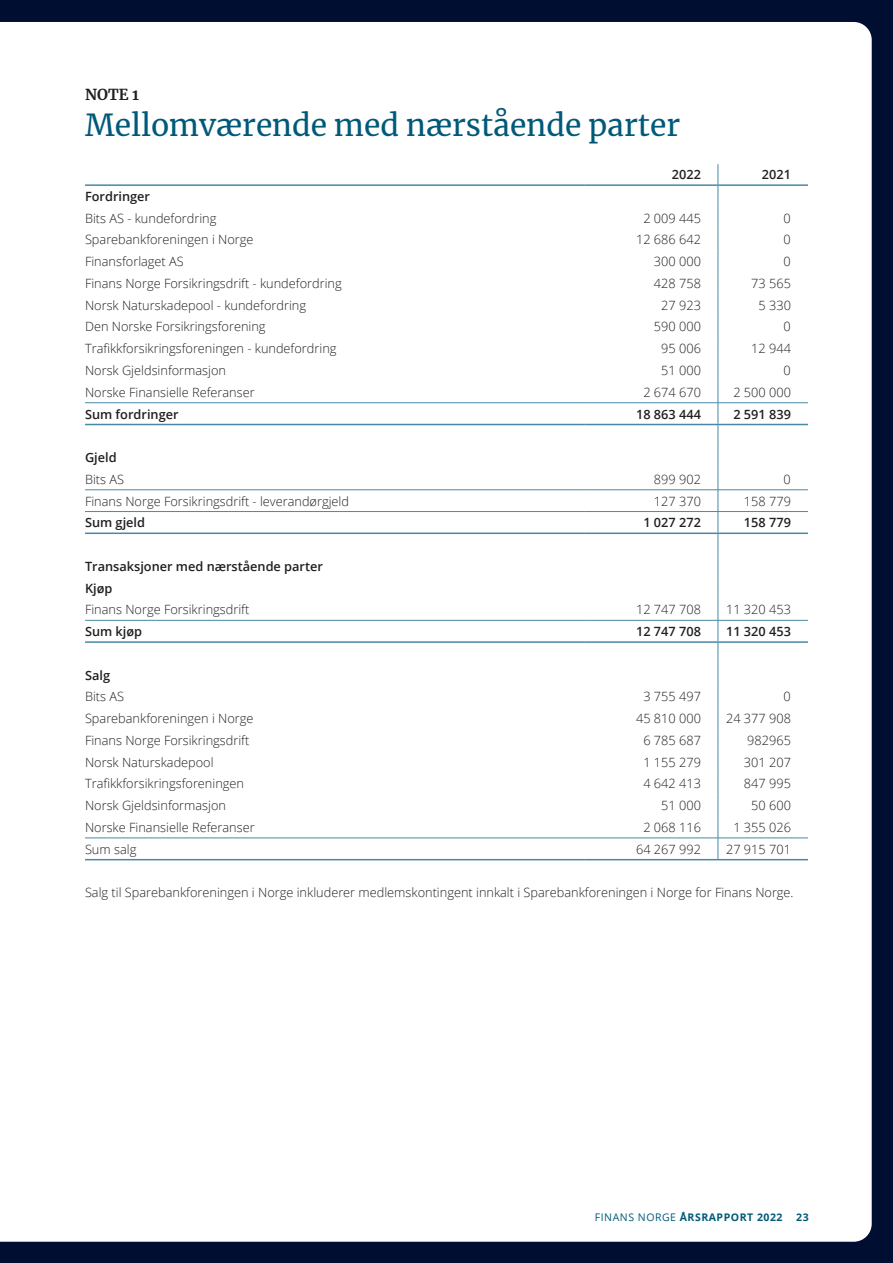
<style>
.page{position:relative;width:893px;height:1263px;background:#000e31}
.page>*{position:absolute;margin:0;border:0;box-sizing:border-box;transform-origin:0 0}
.Tittel_nivå_3__over{font:30px "Merriweather";color:#005979}
.Tittel_nivå_3__over-2{font:700 15px "Merriweather";color:#231f20}
.t1{font:300 12.75px "Open Sans";color:#231f20}
.t2{font:600 12.75px "Open Sans";color:#231f20}
.t3{font:700 10.5px "Open Sans";letter-spacing:.05em;color:#005979}
.s1{font-weight:400}
</style>
<div class="page">
<div style="left:0;top:22px;width:872px;height:1220px;background:#fff"></div>
<hr style="left:85px;top:163px;width:500px;height:1px;background:#fff">
<hr style="left:585px;top:163px;width:133px;height:1px;background:#fff">
<hr style="left:718px;top:163px;width:90px;height:1px;background:#fff">
<hr style="left:85px;top:184px;width:500px;height:2px;background:#4689a7">
<hr style="left:585px;top:184px;width:133px;height:2px;background:#4689a7">
<hr style="left:718px;top:184px;width:90px;height:2px;background:#4689a7">
<hr style="left:85px;top:402px;width:500px;height:1px;background:#4689a7">
<hr style="left:585px;top:402px;width:133px;height:1px;background:#4689a7">
<hr style="left:718px;top:402px;width:90px;height:1px;background:#4689a7">
<hr style="left:85px;top:424px;width:500px;height:1px;background:#4689a7">
<hr style="left:585px;top:424px;width:133px;height:1px;background:#4689a7">
<hr style="left:718px;top:424px;width:90px;height:1px;background:#4689a7">
<svg style="left:718px;top:164px;width:1px;height:695px"></svg>
<hr style="left:85px;top:489px;width:500px;height:1px;background:#4689a7">
<hr style="left:585px;top:489px;width:133px;height:1px;background:#4689a7">
<hr style="left:718px;top:489px;width:90px;height:1px;background:#4689a7">
<hr style="left:85px;top:511px;width:500px;height:1px;background:#4689a7">
<hr style="left:585px;top:511px;width:133px;height:1px;background:#4689a7">
<hr style="left:718px;top:511px;width:90px;height:1px;background:#4689a7">
<hr style="left:85px;top:620px;width:500px;height:1px;background:#4689a7">
<hr style="left:585px;top:620px;width:133px;height:1px;background:#4689a7">
<hr style="left:718px;top:620px;width:90px;height:1px;background:#4689a7">
<hr style="left:85px;top:838px;width:500px;height:1px;background:#4689a7">
<hr style="left:585px;top:838px;width:133px;height:1px;background:#4689a7">
<hr style="left:718px;top:838px;width:90px;height:1px;background:#4689a7">
<hr style="left:85px;top:532px;width:500px;height:2px;background:#4689a7">
<hr style="left:585px;top:532px;width:133px;height:2px;background:#4689a7">
<hr style="left:718px;top:532px;width:90px;height:2px;background:#4689a7">
<hr style="left:85px;top:641px;width:500px;height:2px;background:#4689a7">
<hr style="left:585px;top:641px;width:133px;height:2px;background:#4689a7">
<hr style="left:718px;top:641px;width:90px;height:2px;background:#4689a7">
<hr style="left:85px;top:859px;width:500px;height:1px;background:#4689a7">
<hr style="left:585px;top:859px;width:133px;height:1px;background:#4689a7">
<hr style="left:718px;top:859px;width:90px;height:1px;background:#4689a7">
<p class="Tittel_nivå_3__over-2" style="left:85px;top:84px;width:55px">NOTE 1</p>
<p class="Tittel_nivå_3__over" style="left:85px;top:104px;width:597px">Mellomværende med nærstående parter</p>
<p class="t2" style="left:672px;top:166px;width:31px">2022</p>
<p class="t2" style="left:762px;top:166px;width:31px">2021</p>
<p class="t2" style="left:85px;top:188px;width:67px">Fordringer</p>
<p class="t1" style="left:85px;top:209px;width:133px">Bits AS - kundefordring</p>
<p class="t1" style="left:643px;top:209px;width:59px">2 009 445</p>
<p class="t1" style="left:784px;top:209px;width:9px">0</p>
<p class="t1" style="left:85px;top:231px;width:170px">Sparebankforeningen i Norge</p>
<p class="t1" style="left:636px;top:231px;width:66px">12 686 642</p>
<p class="t1" style="left:784px;top:231px;width:9px">0</p>
<p class="t1" style="left:85px;top:253px;width:100px">Finansforlaget AS</p>
<p class="t1" style="left:654px;top:253px;width:48px">300 000</p>
<p class="t1" style="left:784px;top:253px;width:9px">0</p>
<p class="t1" style="left:85px;top:275px;width:258px">Finans Norge Forsikringsdrift - kundefordring</p>
<p class="t1" style="left:654px;top:275px;width:48px">428 758</p>
<p class="t1" style="left:751px;top:275px;width:41px">73 565</p>
<p class="t1" style="left:85px;top:296px;width:223px">Norsk Naturskadepool - kundefordring</p>
<p class="t1" style="left:661px;top:296px;width:41px">27 923</p>
<p class="t1" style="left:758px;top:296px;width:34px">5 330</p>
<p class="t1" style="left:85px;top:318px;width:182px">Den Norske Forsikringsforening</p>
<p class="t1" style="left:654px;top:318px;width:48px">590 000</p>
<p class="t1" style="left:784px;top:318px;width:9px">0</p>
<p class="t1" style="left:85px;top:340px;width:253px">Trafikkforsikringsforeningen - kundefordring</p>
<p class="t1" style="left:661px;top:340px;width:41px">95 006</p>
<p class="t1" style="left:751px;top:340px;width:41px">12 944</p>
<p class="t1" style="left:85px;top:362px;width:143px">Norsk Gjeldsinformasjon</p>
<p class="t1" style="left:661px;top:362px;width:41px">51 000</p>
<p class="t1" style="left:784px;top:362px;width:9px">0</p>
<p class="t1" style="left:85px;top:383px;width:171px">Norske Finansielle Referanser</p>
<p class="t1" style="left:643px;top:383px;width:59px">2 674 670</p>
<p class="t1" style="left:733px;top:383px;width:59px">2 500 000</p>
<p class="t2" style="left:85px;top:405px;width:95px">Sum fordringer</p>
<p class="t2" style="left:636px;top:405px;width:66px">18 863 444</p>
<p class="t2" style="left:733px;top:405px;width:59px">2 591 839</p>
<p class="t2" style="left:85px;top:449px;width:33px">Gjeld</p>
<p class="t1" style="left:85px;top:470px;width:41px">Bits AS</p>
<p class="t1" style="left:654px;top:470px;width:48px">899 902</p>
<p class="t1" style="left:784px;top:470px;width:9px">0</p>
<p class="t1" style="left:85px;top:492px;width:266px">Finans Norge Forsikringsdrift - leverandørgjeld</p>
<p class="t1" style="left:654px;top:492px;width:48px">127 370</p>
<p class="t1" style="left:744px;top:492px;width:48px">158 779</p>
<p class="t2" style="left:85px;top:514px;width:62px">Sum gjeld</p>
<p class="t2" style="left:643px;top:514px;width:59px">1 027 272</p>
<p class="t2" style="left:744px;top:514px;width:48px">158 779</p>
<p class="t2" style="left:85px;top:557px;width:239px">Transaksjoner med nærstående parter</p>
<p class="t2" style="left:85px;top:579px;width:29px">Kjøp</p>
<p class="t1" style="left:85px;top:601px;width:166px">Finans Norge Forsikringsdrift</p>
<p class="t1" style="left:636px;top:601px;width:66px">12 747 708</p>
<p class="t1" style="left:726px;top:601px;width:66px">11 320 453</p>
<p class="t2" style="left:85px;top:623px;width:59px">Sum kjøp</p>
<p class="t2" style="left:636px;top:623px;width:66px">12 747 708</p>
<p class="t2" style="left:726px;top:623px;width:66px">11 320 453</p>
<p class="t2" style="left:85px;top:666px;width:27px">Salg</p>
<p class="t1" style="left:85px;top:688px;width:41px">Bits AS</p>
<p class="t1" style="left:643px;top:688px;width:59px">3 755 497</p>
<p class="t1" style="left:784px;top:688px;width:9px">0</p>
<p class="t1" style="left:85px;top:710px;width:170px">Sparebankforeningen i Norge</p>
<p class="t1" style="left:636px;top:710px;width:66px">45 810 000</p>
<p class="t1" style="left:726px;top:710px;width:66px">24 377 908</p>
<p class="t1" style="left:85px;top:731px;width:166px">Finans Norge Forsikringsdrift</p>
<p class="t1" style="left:643px;top:731px;width:59px">6 785 687</p>
<p class="t1" style="left:747px;top:731px;width:45px">982965</p>
<p class="t1" style="left:85px;top:753px;width:130px">Norsk Naturskadepool</p>
<p class="t1" style="left:643px;top:753px;width:59px">1 155 279</p>
<p class="t1" style="left:744px;top:753px;width:48px">301 207</p>
<p class="t1" style="left:85px;top:775px;width:161px">Trafikkforsikringsforeningen</p>
<p class="t1" style="left:643px;top:775px;width:59px">4 642 413</p>
<p class="t1" style="left:744px;top:775px;width:48px">847 995</p>
<p class="t1" style="left:85px;top:797px;width:143px">Norsk Gjeldsinformasjon</p>
<p class="t1" style="left:661px;top:797px;width:41px">51 000</p>
<p class="t1" style="left:751px;top:797px;width:41px">50 600</p>
<p class="t1" style="left:85px;top:818px;width:171px">Norske Finansielle Referanser</p>
<p class="t1" style="left:643px;top:818px;width:59px">2 068 116</p>
<p class="t1" style="left:733px;top:818px;width:59px">1 355 026</p>
<p class="t1" style="left:85px;top:840px;width:53px">Sum salg</p>
<p class="t1" style="left:636px;top:840px;width:66px">64 267 992</p>
<p class="t1" style="left:726px;top:840px;width:66px">27 915 701</p>
<p class="t1" style="left:85px;top:884px;width:710px">Salg til Sparebankforeningen i Norge inkluderer medlemskontingent innkalt i Sparebankforeningen i Norge for Finans Norge.</p>
<p class="t3" style="left:595px;top:1209px;width:189px"><span class="s1">FINANS NORGE</span> ÅRSRAPPORT 2022</p>
<p class="t3" style="left:796px;top:1209px;width:14px">23</p>
</div>
